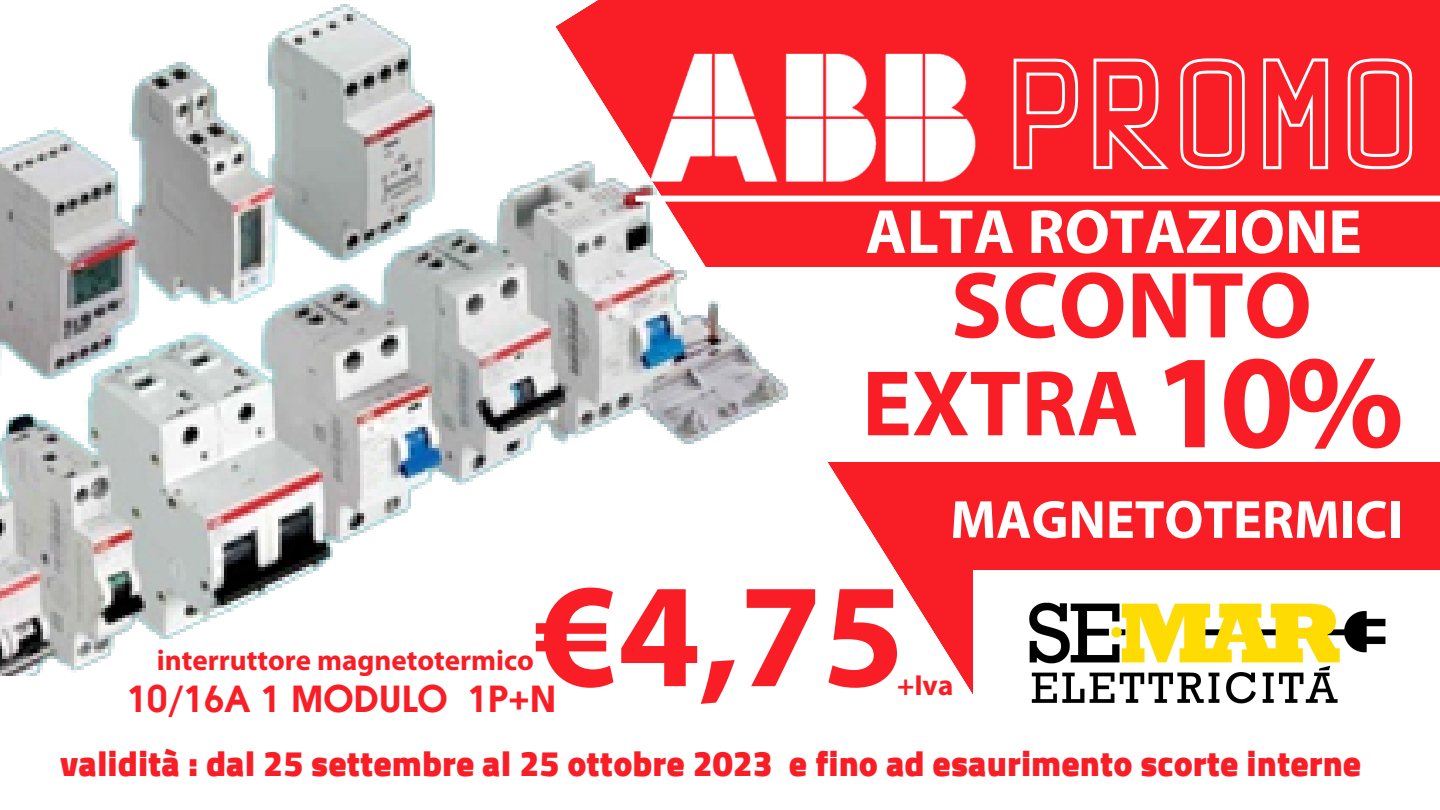
<style>
.page{position:relative;width:1440px;height:810px;background:#fff}
.page>*{position:absolute;margin:0;border:0;box-sizing:border-box;transform-origin:0 0}
.t1{font:700 149.1px "Myriad Pro";color:#f91d26}
.t2{font:700 134.1px "Myriad Pro";color:#f91d26}
.t3{font:114.3px "LUMOSTHIN";color:#fff}
.t4{font:700 94.8px "Myriad Pro";color:#f91d26}
.t5{font:700 94px "Myriad Pro";color:#f91d26}
.t6{font:700 62.9px "Myriad Pro";color:#fff}
.t7{font:700 54.2px "Myriad Pro";color:#fff}
.t8{font:600 36px "Atlanta";color:#f91d26}
.t9{font:900 35.9px "Cairo";color:#f91d26}
.t10{font:700 29.1px "Myriad Pro";color:#f91d26}
</style>
<div class="page">
<svg style="left:788px;top:0;width:652px;height:694px;fill:#f91d26"></svg>
<div style="left:604px;top:268px;width:836px;height:194px;background:#fff"></div>
<img style="left:0;top:0;width:788px;height:676px">
<img style="left:635px;top:40px;width:356px;height:155px">
<div style="left:635px;top:196px;width:805px;height:6px;background:#fff"></div>
<div style="left:974px;top:570px;width:466px;height:240px;background:#fff"></div>
<img style="left:1029px;top:602px;width:357px;height:102px">
<p class="t3" style="left:1014px;top:60px;width:418px">PROMO</p>
<p class="t6" style="left:866px;top:206px;width:498px">ALTA ROTAZIONE</p>
<p class="t4" style="left:951px;top:266px;width:362px">SCONTO</p>
<p class="t5" style="left:862px;top:365px;width:278px">EXTRA</p>
<p class="t2" style="left:1153px;top:347px;width:252px">10%</p>
<p class="t7" style="left:950px;top:497px;width:454px">MAGNETOTERMICI</p>
<p class="t1" style="left:535px;top:574px;width:371px">€4,75</p>
<p class="t10" style="left:157px;top:648px;width:379px">interruttore magnetotermico</p>
<p class="t8" style="left:127px;top:681px;width:431px">10/16A 1 MODULO 1P+N</p>
<p class="t10" style="left:897px;top:674px;width:58px">+Iva</p>
<p class="t9" style="left:60px;top:743px;width:1303px">validità : dal 25 settembre al 25 ottobre 2023 e fino ad esaurimento scorte interne</p>
</div>
